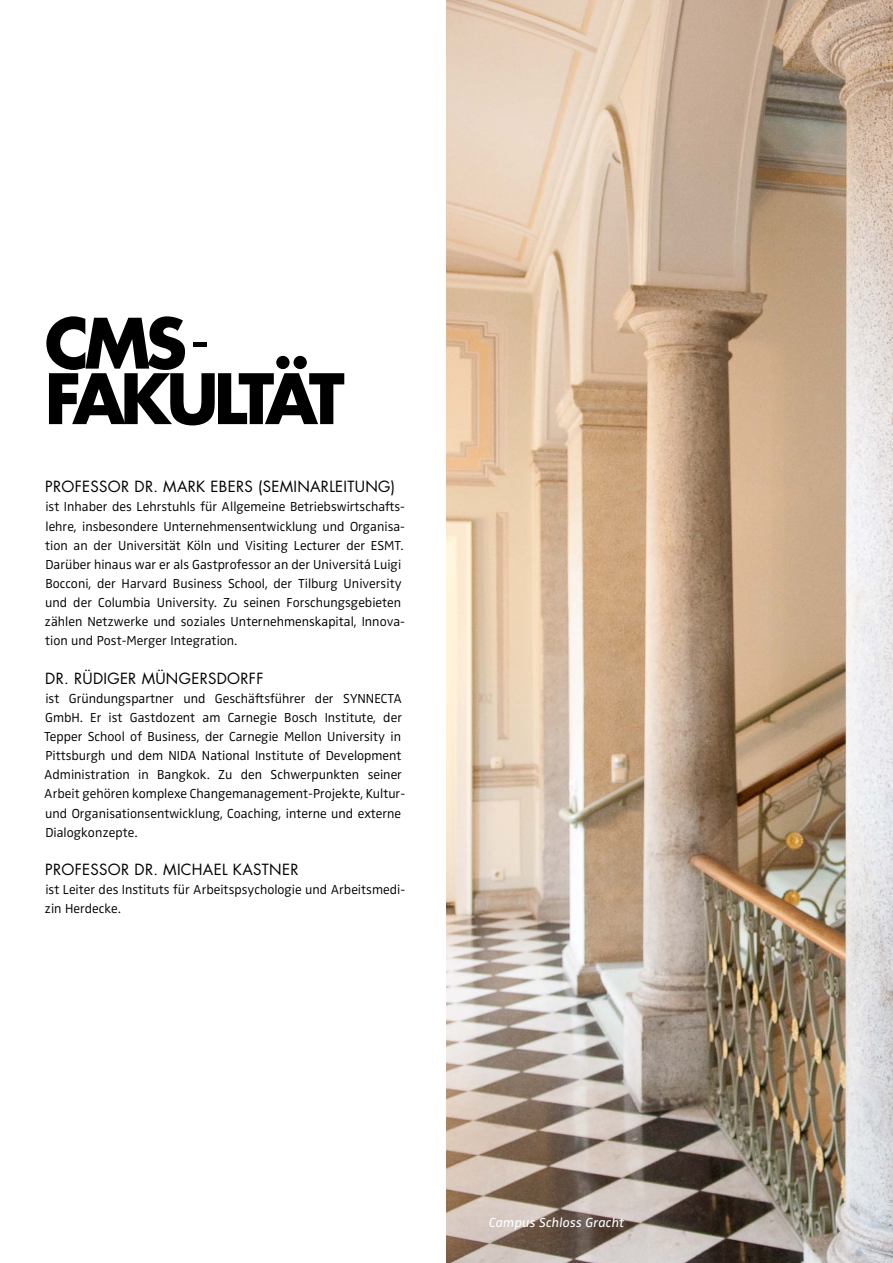
<style>
.page{position:relative;width:893px;height:1263px;background:#fff}
.page>*{position:absolute;margin:0;border:0;box-sizing:border-box;transform-origin:0 0}
.t1{font:700 67.5px/55.5px "Futura Std";letter-spacing:-.075em;color:#000}
.t2{font:15px "Futura Std";letter-spacing:.02em;color:#000}
.t3{font:300 13.5px/19.2px "Zwo OT";color:#000}
.t4{font:italic 13.5px "Zwo OT";letter-spacing:.01em;color:#fff}
.s1{font-weight:400}
</style>
<div class="page">
<img style="left:446px;top:0;width:447px;height:1263px">
<h1 class="t1" style="left:45px;top:315px;width:302px">CMS <span class="s1">-<br></span>FAkULTät</h1>
<p class="t2" style="left:45px;top:477px;width:351px">PROFESSOR DR. MARK EBERS (SEMINARLEITUNG)</p>
<p class="t3" style="left:45px;top:498px;width:362px">ist Inhaber des Lehrstuhls für Allgemeine Betriebswirtschafts&shy;lehre, insbesondere Unternehmensentwicklung und Organisa&shy;tion an der Universität Köln und Visiting Lecturer der ESMT.<br>Darüber hinaus war er als Gastprofessor an der Universitá Luigi Bocconi, der Harvard Business School, der Tilburg University und der Columbia University. Zu seinen Forschungsgebieten zählen Netzwerke und soziales Unternehmenskapital, Innova&shy;tion und Post-Merger Integration.</p>
<p class="t2" style="left:45px;top:668px;width:220px">DR. RÜDIGER MÜNGERSDORFF</p>
<p class="t3" style="left:44px;top:689px;width:361px">ist Gründungspartner und Geschäftsführer der SYNNECTA GmbH. Er ist Gastdozent am Carnegie Bosch Institute, der Tepper School of Business, der Carnegie Mellon University in Pittsburgh und dem NIDA National Institute of Development Administration in Bangkok. Zu den Schwerpunkten seiner Arbeit gehören komplexe Changemanagement-Projekte, Kultur&shy;und Organisationsentwicklung, Coaching, interne und externe Dialogkonzepte.</p>
<p class="t2" style="left:45px;top:860px;width:255px">PROFESSOR DR. MIC HAEL KASTNER</p>
<p class="t3" style="left:45px;top:880px;width:362px">ist Leiter des Instituts für Arbeitspsychologie und Arbeitsmedi&shy;zin Herdecke.</p>
<p class="t4" style="left:489px;top:1215px;width:137px">Campus Schloss Gracht</p>
</div>
